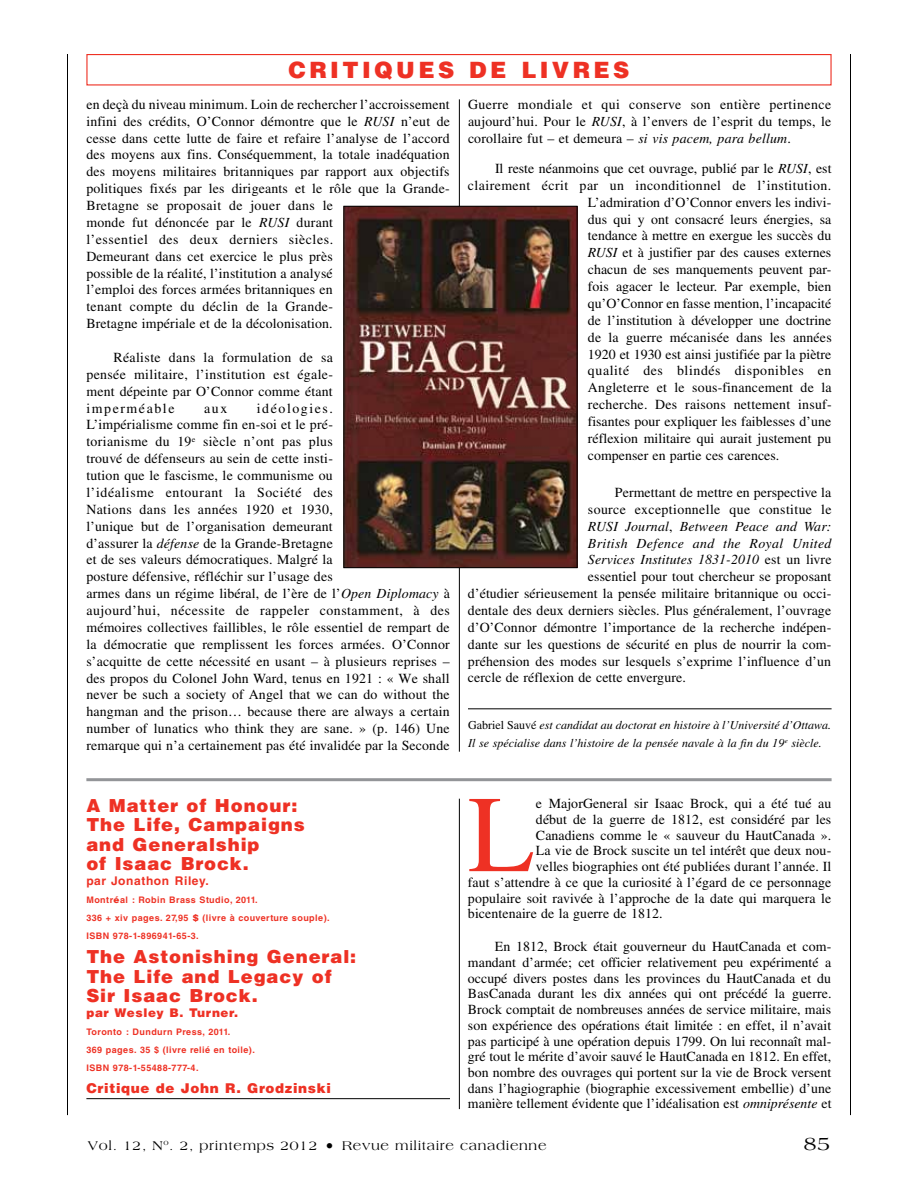
<style>
.page{position:relative;width:918px;height:1188px;background:#fff}
.page>*{position:absolute;margin:0;border:0;box-sizing:border-box;transform-origin:0 0}
.t1{font:109.05px "Times LT Std";color:#ee3124}
.t2{font:900 22.5px "Helvetica LT Std";color:#ee3124}
.t3{font:19.5px "Americana Std";color:#000}
.t4{font:900 18px/19.5px "Helvetica LT Std";letter-spacing:.05em;color:#ee3124}
.t5{font:13.8px/16.8px "Times LT Std";letter-spacing:.01em;color:#000;text-align:justify}
.t6{font:italic 13.8px "Times LT Std";letter-spacing:.01em;color:#000}
.t7{font:13.8px "Times LT Std";letter-spacing:.03em;color:#000}
.t8{font:13.8px "Times LT Std";letter-spacing:.04em;color:#000}
.t9{font:13.5px "Americana Std";letter-spacing:.05em;color:#000}
.t10{font:900 13.5px "Helvetica LT Std";letter-spacing:.05em;color:#ee3124}
.t11{font:italic 12px/18px "Times LT Std";color:#000}
.t12{font:900 12px "Helvetica LT Std";letter-spacing:.05em;color:#ee3124}
.t13{font:700 12px "Helvetica LT Std";letter-spacing:.05em;color:#ee3124}
.t14{font:700 9px/18px "Helvetica LT Std";letter-spacing:.05em;color:#ee3124}
.s1{font-style:italic}
.s2{font-style:normal}
.s3{font-weight:900}
.s4{font-size:16.5px}
</style>
<div class="page">
<div style="left:86px;top:54px;width:746px;height:32px;border:1px solid #ee3124"></div>
<hr style="left:850px;top:54px;width:1px;height:1061px;background:#000">
<hr style="left:67px;top:54px;width:1px;height:1061px;background:#000">
<hr style="left:468px;top:708px;width:364px;height:1px;background:#000">
<hr style="left:459px;top:99px;width:1px;height:653px;background:#000">
<hr style="left:459px;top:799px;width:1px;height:310px;background:#000">
<hr style="left:86px;top:778px;width:746px;height:3px;background:#939598">
<img style="left:346px;top:208px;width:229px;height:358px">
<div style="left:344px;top:206px;width:233px;height:362px;border:1px solid #000"></div>
<hr style="left:86px;top:1098px;width:364px;height:1px;background:#000">
<h2 class="t2" style="left:289px;top:55px;width:37px">Criti</h2>
<h2 class="t2" style="left:374px;top:55px;width:62px">ques</h2>
<h2 class="t2" style="left:469px;top:55px;width:19px">de</h2>
<h2 class="t2" style="left:521px;top:55px;width:19px">livres</h2>
<p class="t5" style="left:86px;top:96px;width:365px;text-align:left">en deçà du niveau minimum. Loin de rechercher l’accroissement infini des crédits, O’Connor démontre que le <span class="s1">RUSI</span> n’eut de cesse dans cette lutte de faire et refaire l’analyse de l’accord des moyens aux fins. Conséquemment, la totale inadéquation des moyens militaires britanniques par rapport aux objectifs politiques fixés par les dirigeants et le rôle que la Grande-Bretagne se proposait de jouer dans le<br>monde fut dénoncée par le <span class="s1">RUSI</span> durant<br>l’essentiel des deux derniers siècles.<br>Demeurant dans cet exercice le plus près<br>possible de la réalité, l’institution a analysé<br>l’emploi des forces armées britanniques en<br>tenant compte du déclin de la Grande-<br>Bretagne impériale et de la décolonisation.</p>
<p class="t5" style="left:86px;top:349px;width:248px;text-indent:27px">Réaliste dans la formulation de sa pensée militaire, l’institution est égale&shy;ment dépeinte par O’Connor comme étant imperméable</p>
<p class="t5" style="left:86px;top:399px;width:365px;text-align:left;text-indent:170px">idéologies.<br>L’impérialisme comme fin en-soi et le pré-<br>torianisme du 19<sup>e</sup> siècle n’ont pas plus<br>trouvé de défenseurs au sein de cette insti-<br>tution que le fascisme, le communisme ou<br>l’idéalisme entourant la Société des<br>Nations dans les années 1920 et 1930,<br>l’unique but de l’organisation demeurant<br>d’assurer la <span class="s1">défense</span> de la Grande-Bretagne<br>et de ses valeurs démocratiques. Malgré la<br>posture défensive, réfléchir sur l’usage des<br>armes dans un régime libéral, de l’ère de l’<span class="s1">Open Diplomacy</span> à aujourd’hui, nécessite de rappeler constamment, à des mémoires collectives faillibles, le rôle essentiel de rempart de la démocratie que remplissent les forces armées. O’Connor s’acquitte de cette nécessité en usant – à plusieurs reprises – des propos du Colonel John Ward, tenus en 1921 : « We shall never be such a society of Angel that we can do without the hangman and the prison… because there are always a certain number of lunatics who think they are sane. » (p. 146) Une remarque qui n’a certainement pas été invalidée par la Seconde</p>
<p class="t5" style="left:204px;top:399px;width:25px">aux</p>
<p class="t5" style="left:468px;top:96px;width:365px">Guerre mondiale et qui conserve son entière pertinence aujourd’hui. Pour le <span class="s1">RUSI</span>, à l’envers de l’esprit du temps, le corollaire fut – et demeura – <span class="s1">si vis pacem, para bellum</span>.</p>
<p class="t5" style="left:495px;top:160px;width:338px">Il reste néanmoins que cet ouvrage, publié par le <span class="s1">RUSI</span>, est</p>
<p class="t7" style="left:468px;top:177px;width:365px">clairement écrit par un inconditionnel de l’institution.</p>
<p class="t5" style="left:588px;top:194px;width:245px">L’admiration d’O’Connor envers les indivi-</p>
<p class="t5" style="left:588px;top:210px;width:245px">dus qui y ont consacré leurs énergies, sa</p>
<p class="t5" style="left:588px;top:227px;width:245px">tendance à mettre en exergue les succès du</p>
<p class="t5" style="left:588px;top:244px;width:245px"><span class="s1">RUSI</span> et à justifier par des causes externes</p>
<p class="t5" style="left:588px;top:261px;width:245px">chacun de ses manquements peuvent par-</p>
<p class="t5" style="left:588px;top:278px;width:245px">fois agacer le lecteur. Par exemple, bien</p>
<p class="t5" style="left:588px;top:295px;width:245px">qu’O’Connor en fasse mention, l’incapacité</p>
<p class="t5" style="left:588px;top:312px;width:245px">de l’institution à développer une doctrine</p>
<p class="t5" style="left:588px;top:329px;width:245px">de la guerre mécanisée dans les années</p>
<p class="t5" style="left:588px;top:345px;width:245px">1920 et 1930 est ainsi justifiée par la piètre</p>
<p class="t8" style="left:588px;top:363px;width:245px">qualité des blindés disponibles en</p>
<p class="t5" style="left:588px;top:379px;width:245px">Angleterre et le sous-financement de la</p>
<p class="t5" style="left:588px;top:396px;width:245px">recherche. Des raisons nettement insuf-</p>
<p class="t5" style="left:588px;top:413px;width:245px">fisantes pour expliquer les faiblesses d’une</p>
<p class="t5" style="left:588px;top:430px;width:245px">réflexion militaire qui aurait justement pu</p>
<p class="t5" style="left:588px;top:447px;width:193px">compenser en partie ces carences.</p>
<p class="t5" style="left:615px;top:484px;width:218px">Permettant de mettre en perspective la</p>
<p class="t5" style="left:588px;top:501px;width:245px">source exceptionnelle que constitue le</p>
<p class="t6" style="left:588px;top:518px;width:245px">RUSI Journal<span class="s2">,</span> Between Peace and War:</p>
<p class="t6" style="left:588px;top:535px;width:245px">British Defence and the Royal United</p>
<p class="t6" style="left:588px;top:552px;width:245px">Services Institutes 1831-2010 <span class="s2">est un livre</span></p>
<p class="t5" style="left:588px;top:568px;width:245px">essentiel pour tout chercheur se proposant</p>
<p class="t5" style="left:468px;top:585px;width:365px">d’étudier sérieusement la pensée militaire britannique ou occi-</p>
<p class="t5" style="left:468px;top:602px;width:365px">dentale des deux derniers siècles. Plus généralement, l’ouvrage</p>
<p class="t5" style="left:468px;top:619px;width:365px">d’O’Connor démontre l’importance de la recherche indépen-</p>
<p class="t5" style="left:468px;top:636px;width:365px">dante sur les questions de sécurité en plus de nourrir la com-</p>
<p class="t5" style="left:468px;top:653px;width:365px">préhension des modes sur lesquels s’exprime l’influence d’un</p>
<p class="t5" style="left:468px;top:669px;width:219px">cercle de réflexion de cette envergure.</p>
<p class="t11" style="left:468px;top:716px;width:365px"><span class="s2">Gabriel Sauvé</span> est candidat au doctorat en histoire à l’Université d’Ottawa.<br>Il se spécialise dans l’histoire de la pensée navale à la fin du 19<sup>e</sup> siècle.</p>
<h3 class="t4" style="left:86px;top:795px;width:220px">A Matter of Honour:<br>The Life, Campaigns and Generalship<br>of Isaac Brock.</h3>
<p class="t13" style="left:86px;top:874px;width:124px">par Jonathon Riley.</p>
<p class="t14" style="left:86px;top:891px;width:245px">Montr<span class="s3">é</span>al : Robin Brass Studio, 2011.<br>336 + xiv pages. 27,95 <span class="s3">$</span> (livre à couverture souple).<br>ISBN 978-1-896941-65-3.</p>
<h3 class="t4" style="left:86px;top:946px;width:271px">The Astonishing General:<br>The Life and Legacy of<br>Sir Isaac Brock.</h3>
<p class="t12" style="left:86px;top:1005px;width:153px">par Wesley B. Turner.</p>
<p class="t14" style="left:86px;top:1023px;width:170px">Toronto : Dundurn Press, 2011.<br>369 pages. 35 $ (livre relié en toile).<br>ISBN 978-1-55488-777-4.</p>
<p class="t10" style="left:86px;top:1080px;width:246px">Critique de John R. Grodzinski</p>
<h1 class="t1" style="left:468px;top:773px;width:68px">L</h1>
<p class="t5" style="left:536px;top:795px;width:297px">e MajorGeneral sir Isaac Brock, qui a été tué au</p>
<p class="t5" style="left:536px;top:811px;width:297px">début de la guerre de 1812, est considéré par les</p>
<p class="t5" style="left:536px;top:827px;width:297px">Canadiens comme le « sauveur du HautCanada ».</p>
<p class="t5" style="left:536px;top:842px;width:297px">La vie de Brock suscite un tel intérêt que deux nou-</p>
<p class="t5" style="left:536px;top:858px;width:297px">velles biographies ont été publiées durant l’année. Il</p>
<p class="t5" style="left:468px;top:874px;width:365px">faut s’attendre à ce que la curiosité à l’égard de ce personnage</p>
<p class="t5" style="left:468px;top:890px;width:365px">populaire soit ravivée à l’approche de la date qui marquera le</p>
<p class="t5" style="left:468px;top:905px;width:196px">bicentenaire de la guerre de 1812.</p>
<p class="t5" style="left:468px;top:938px;width:365px;line-height:15.8px;text-indent:27px">En 1812, Brock était gouverneur du HautCanada et com&shy;mandant d’armée; cet officier relativement peu expérimenté a occupé divers postes dans les provinces du HautCanada et du BasCanada durant les dix années qui ont précédé la guerre.<br>Brock comptait de nombreuses années de service militaire, mais son expérience des opérations était limitée : en effet, il n’avait pas participé à une opération depuis 1799. On lui reconnaît mal&shy;gré tout le mérite d’avoir sauvé le HautCanada en 1812. En effet, bon nombre des ouvrages qui portent sur la vie de Brock versent dans l’hagiographie (biographie excessivement embellie) d’une manière tellement évidente que l’idéalisation est <span class="s1">omniprésente</span> et</p>
<p class="t9" style="left:88px;top:1138px;width:460px">Vol. 12, N<sup>o</sup>. 2, printemps 2012 <span class="s4">•</span> Revue militaire canadienne</p>
<h3 class="t3" style="left:804px;top:1132px;width:28px">85</h3>
</div>
